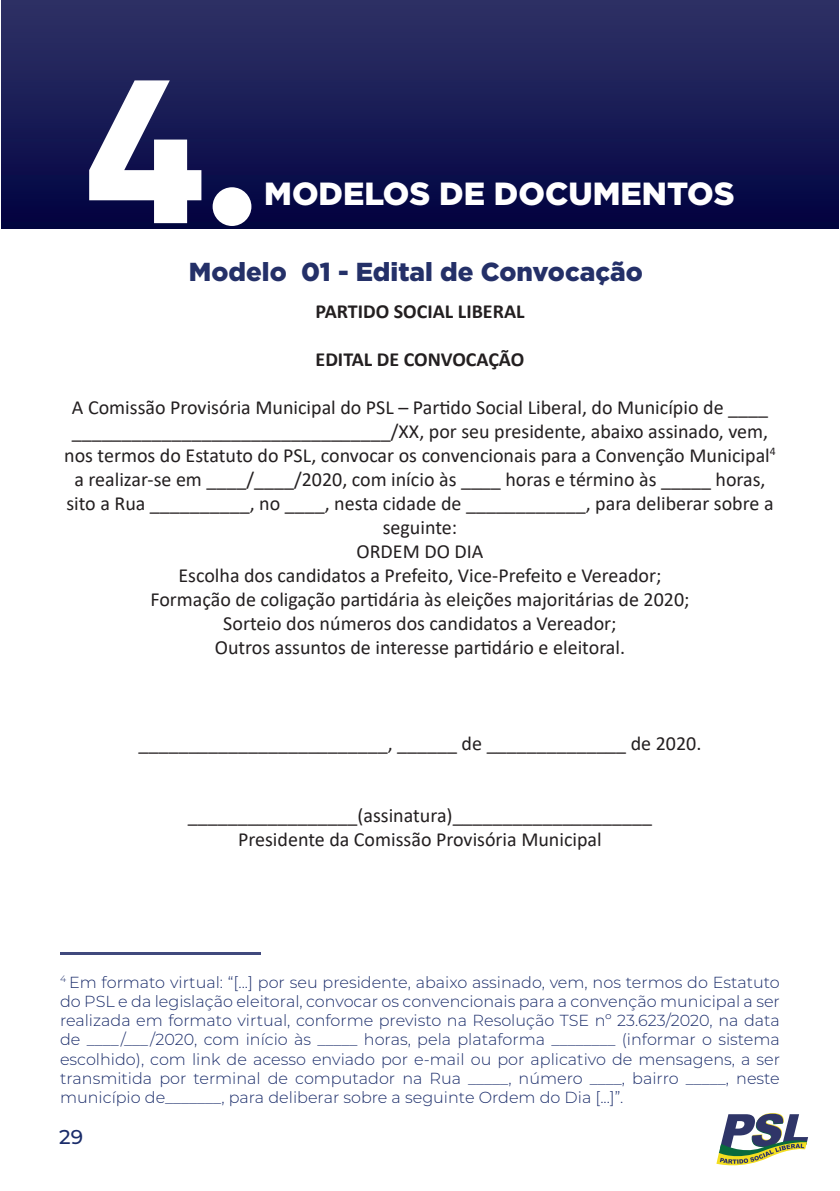
<style>
.page{position:relative;width:840px;height:1191px;background:#fff}
.page>*{position:absolute;margin:0;border:0;box-sizing:border-box;transform-origin:0 0}
.t1{font:800 203.8px "Gilroy";color:#fff}
.t2{font:900 32px "Gotham";color:#fff}
.t3{font:900 26px "Gotham";color:#243068}
.t4{font:20px/24px "Calibri";color:#231f20;text-align:center}
.t5{font:700 20px "Calibri";color:#231f20}
.t6{font:500 20px "Montserrat";color:#1a2c6a}
.t7{font:300 16px/19.2px "Montserrat";color:#1a2c6a;text-align:justify}
</style>
<div class="page">
<div style="left:1px;top:0;width:837px;height:228px;background:linear-gradient(to bottom,#2f3267,#010341)"></div>
<hr style="left:60px;top:952px;width:200px;height:2px;background:#40497d">
<svg style="left:716px;top:1113px;width:93px;height:53px"></svg>
<h1 class="t1" style="left:85px;top:23px;width:177px">4.</h1>
<h2 class="t2" style="left:264px;top:175px;width:471px">MODELOS DE DOCUMENTOS</h2>
<h3 class="t3" style="left:189px;top:257px;width:455px">Modelo 01 - Edital de Convocação</h3>
<p class="t5" style="left:315px;top:297px;width:210px">PARTIDO SOCIAL LIBERAL</p>
<p class="t5" style="left:315px;top:345px;width:210px">EDITAL DE CONVOCAÇ Ã O</p>
<p class="t4" style="left:64px;top:394px;width:712px">A Comissã o Provisó ria Municipal do PSL – Partido Social Liberal, do Municí pio de ____ ________________________________/XX, por seu presidente, abaixo assinado, vem, nos termos do Estatuto do PSL, convocar os convencionais para a Convenç ã o Municipal<sup>4 </sup>a realizar-se em ____/____/2020, com iní cio à s ____ horas e té rmino à s _____ horas, sito a Rua __________, no ____, nesta cidade de ____________, para deliberar sobre a seguinte:<br>ORDEM DO DIA<br>Escolha dos candidatos a Prefeito, Vice-Prefeito e Vereador;<br>Formaç ã o de coligaç ã o partidá ria à s eleiç õ es majoritá rias de 2020;<br>Sorteio dos nú meros dos candidatos a Vereador;<br>Outros assuntos de interesse partidá rio e eleitoral.</p>
<p class="t4" style="left:138px;top:730px;width:564px">_________________________, ______ de ______________ de 2020.</p>
<p class="t4" style="left:188px;top:802px;width:465px">_________________(assinatura)____________________<br>Presidente da Comissã o Provisó ria Municipal</p>
<p class="t7" style="left:60px;top:972px;width:721px"><sup>4</sup> Em formato virtual: “[...] por seu presidente, abaixo assinado, vem, nos termos do Estatuto do PSL e da legislaç ã o eleitoral, convocar os convencionais para a convenç ã o municipal a ser realizada em formato virtual, conforme previsto na Resoluç ã o TSE nº 23.623/2020, na data de ____ /___ /2020, com iní cio à s _____ horas, pela plataforma ________ (informar o sistema escolhido), com link de acesso enviado por e-mail ou por aplicativo de mensagens, a ser transmitida por terminal de computador na Rua _____, nú mero ____, bairro _____, neste municí pio de_______, para deliberar sobre a seguinte Ordem do Dia [...]”.</p>
<p class="t6" style="left:59px;top:1122px;width:25px">29</p>
</div>
